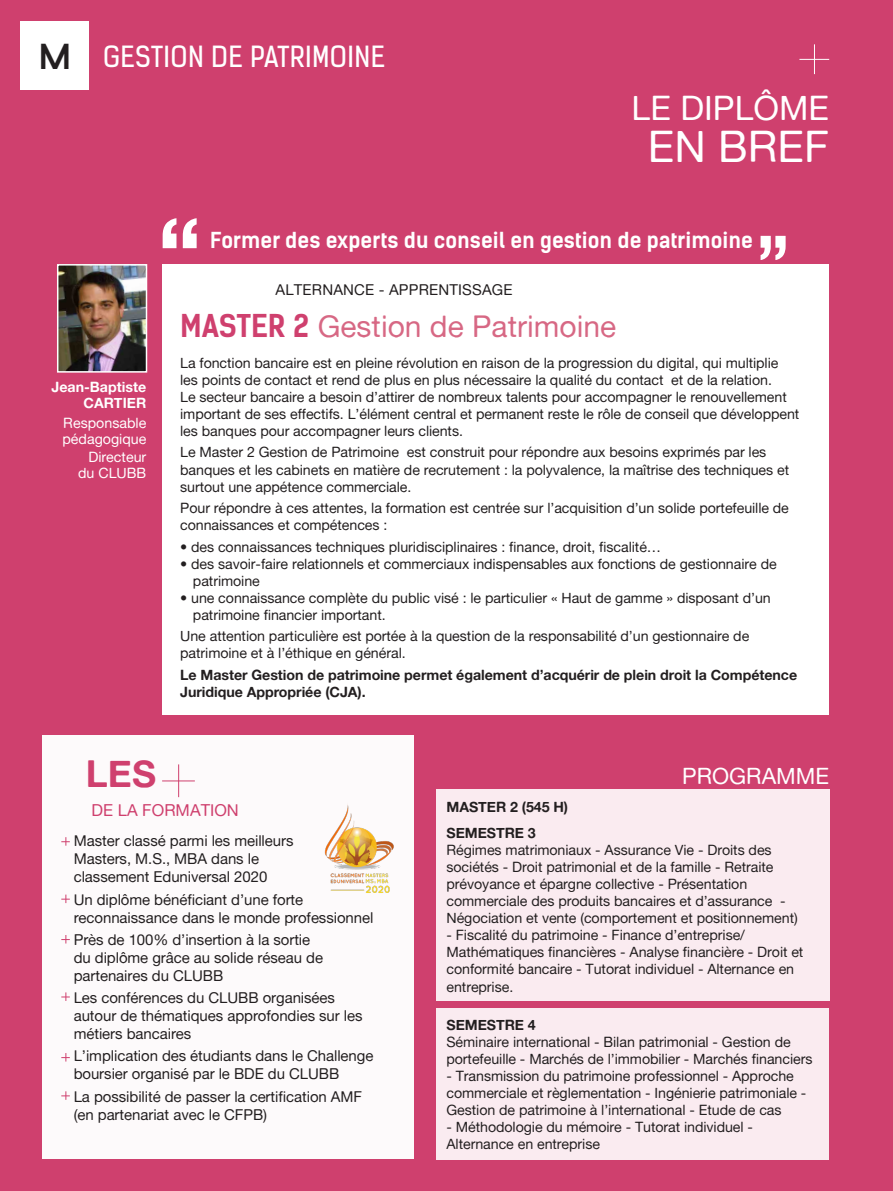
<style>
.page{position:relative;width:893px;height:1191px;background:#cf406e}
.page>*{position:absolute;margin:0;border:0;box-sizing:border-box;transform-origin:0 0}
.t1{font:43.5px "Alte Haas Grotesk";color:#fff}
.t2{font:37.2px "Alte Haas Grotesk Bold";color:#cf406e}
.t3{font:36px "Baron Neue";color:#231f20}
.t4{font:33.75px "Alte Haas Grotesk";color:#fff}
.t5{font:30px "Alte Haas Grotesk";color:#d76884}
.t6{font:27.75px "Kelson Sans";letter-spacing:.015em;color:#fff}
.t7{font:22.5px "Alte Haas Grotesk";color:#fff}
.t8{font:700 21px "Kelson Sans";color:#fff}
.t9{font:16.5px "Alte Haas Grotesk";color:#cf406e}
.t10{font:15px/18px "Alte Haas Grotesk";letter-spacing:-.005em;color:#231f20}
.t11{font:14.25px/17.1px "Alte Haas Grotesk";letter-spacing:-.005em;color:#231f20}
.t12{font:14.25px/17.1px "Alte Haas Grotesk Bold";letter-spacing:-.005em;color:#231f20}
.t13{font:14.25px/15.8px "Alte Haas Grotesk";color:#fff}
.t14{font:14.25px "Alte Haas Grotesk Bold";color:#fff}
.s1{font-family:"Kelson Sans";font-weight:700;color:#cf406e}
</style>
<div class="page">
<div style="left:163px;top:264px;width:666px;height:450px;background:#fff"></div>
<div style="left:20px;top:21px;width:68px;height:68px;background:#fff"></div>
<svg style="left:163px;top:218px;width:34px;height:30px"></svg>
<svg style="left:761px;top:236px;width:25px;height:24px"></svg>
<hr style="left:814px;top:44px;width:1px;height:30px;background:#fff">
<hr style="left:799px;top:59px;width:30px;height:1px;background:#fff">
<div style="left:43px;top:735px;width:371px;height:424px;background:#fff"></div>
<hr style="left:178px;top:764px;width:1px;height:33px;background:#cf406e">
<hr style="left:162px;top:780px;width:33px;height:1px;background:#cf406e">
<svg style="left:61px;top:837px;width:9px;height:8px"></svg>
<div style="left:436px;top:1008px;width:392px;height:151px;background:#faebf0"></div>
<div style="left:436px;top:789px;width:393px;height:212px;background:#faebf0"></div>
<img style="left:60px;top:267px;width:84px;height:102px">
<div style="left:57px;top:264px;width:90px;height:108px;border:2px solid #fff"></div>
<img style="left:324px;top:804px;width:70px;height:89px">
<svg style="left:61px;top:894px;width:9px;height:9px"></svg>
<svg style="left:61px;top:935px;width:9px;height:8px"></svg>
<svg style="left:61px;top:992px;width:9px;height:9px"></svg>
<svg style="left:61px;top:1053px;width:9px;height:8px"></svg>
<svg style="left:61px;top:1091px;width:9px;height:8px"></svg>
<p class="t3" style="left:39px;top:34px;width:34px">m</p>
<p class="t6" style="left:103px;top:39px;width:284px">GESTION DE PATRIMOINE</p>
<p class="t4" style="left:632px;top:88px;width:199px">LE DIPLÔME</p>
<p class="t1" style="left:648px;top:121px;width:183px">EN BREF</p>
<p class="t14" style="left:51px;top:378px;width:96px">Jean-Baptiste</p>
<p class="t14" style="left:84px;top:394px;width:64px">CARTIER</p>
<p class="t13" style="left:62px;top:415px;width:85px">Responsable pédagogique</p>
<p class="t13" style="left:78px;top:449px;width:70px;text-align:right">Directeur du CLUBB</p>
<p class="t2" style="left:86px;top:750px;width:72px">LES</p>
<p class="t8" style="left:210px;top:227px;width:544px">Former des experts du conseil en gestion de patrimoine</p>
<p class="t10" style="left:275px;top:280px;width:239px">ALTERNANCE - APPRENTISSAGE</p>
<p class="t5" style="left:180px;top:308px;width:437px"><span class="s1">MASTER 2</span> Gestion de Patrimoine</p>
<p class="t11" style="left:180px;top:354px;width:621px">La fonction bancaire est en pleine révolution en raison de la progression du digital, qui multiplie les points de contact et rend de plus en plus nécessaire la qualité du contact et de la relation.<br>Le secteur bancaire a besoin d’attirer de nombreux talents pour accompagner le renouvellement important de ses effectifs. L’élément central et permanent reste le rôle de conseil que développent les banques pour accompagner leurs clients.</p>
<p class="t11" style="left:180px;top:443px;width:610px">Le Master 2 Gestion de Patrimoine est construit pour répondre aux besoins exprimés par les banques et les cabinets en matière de recrutement : la polyvalence, la maîtrise des techniques et surtout une appétence commerciale.</p>
<p class="t11" style="left:180px;top:499px;width:610px">Pour répondre à ces attentes, la formation est centrée sur l’acquisition d’un solide portefeuille de connaissances et compétences :</p>
<p class="t11" style="left:180px;top:537px;width:482px">• des connaissances techniques pluridisciplinaires : finance, droit, fiscalité…</p>
<p class="t11" style="left:193px;top:555px;width:585px;text-indent:-13px">• des savoir-faire relationnels et commerciaux indispensables aux fonctions de gestionnaire de patrimoine</p>
<p class="t11" style="left:193px;top:589px;width:579px;text-indent:-13px">• une connaissance complète du public visé : le particulier « Haut de gamme » disposant d’un patrimoine financier important.</p>
<p class="t11" style="left:180px;top:627px;width:571px">Une attention particulière est portée à la question de la responsabilité d’un gestionnaire de patrimoine et à l’éthique en général.</p>
<p class="t12" style="left:180px;top:666px;width:618px">Le Master Gestion de patrimoine permet également d’acquérir de plein droit la Compétence<br>Juridique Appropriée (CJA).</p>
<p class="t7" style="left:682px;top:763px;width:149px">PROGRAMME</p>
<p class="t9" style="left:92px;top:800px;width:149px">DE LA FORMATION</p>
<p class="t10" style="left:74px;top:831px;width:221px">Master classé parmi les meilleurs<br>Masters, M.S., MBA dans le classement Eduniversal 2020</p>
<p class="t10" style="left:74px;top:890px;width:301px">Un diplôme bénéficiant d’une forte reconnaissance dans le monde professionnel</p>
<p class="t10" style="left:74px;top:930px;width:251px">Près de 100% d’insertion à la sortie du diplôme grâce au solide réseau de partenaires du CLUBB</p>
<p class="t10" style="left:74px;top:988px;width:290px">Les conférences du CLUBB organisées autour de thématiques approfondies sur les métiers bancaires</p>
<p class="t10" style="left:74px;top:1046px;width:301px">L’implication des étudiants dans le Challenge boursier organisé par le BDE du CLUBB</p>
<p class="t10" style="left:74px;top:1087px;width:290px">La possibilité de passer la certification AMF (en partenariat avec le CFPB)</p>
<p class="t12" style="left:446px;top:798px;width:123px">MASTER 2 (545 H)</p>
<p class="t12" style="left:446px;top:823px;width:91px">SEMESTRE 3</p>
<p class="t11" style="left:446px;top:841px;width:353px">Régimes matrimoniaux - Assurance Vie - Droits des sociétés - Droit patrimonial et de la famille - Retraite prévoyance et épargne collective - Présentation commerciale des produits bancaires et d’assurance - Négociation et vente (comportement et positionnement)</p>
<p class="t11" style="left:446px;top:926px;width:358px">- Fiscalité du patrimoine - Finance d’entreprise/ Mathématiques financières - Analyse financière - Droit et conformité bancaire - Tutorat individuel - Alternance en entreprise.</p>
<p class="t12" style="left:446px;top:1015px;width:91px">SEMESTRE 4</p>
<p class="t11" style="left:446px;top:1033px;width:367px">Séminaire international - Bilan patrimonial - Gestion de portefeuille - Marchés de l’immobilier - Marchés financiers</p>
<p class="t11" style="left:446px;top:1067px;width:361px">- Transmission du patrimoine professionnel - Approche commerciale et règlementation - Ingénierie patrimoniale -<br>Gestion de patrimoine à l’international - Etude de cas</p>
<p class="t11" style="left:446px;top:1118px;width:308px">- Méthodologie du mémoire - Tutorat individuel -<br>Alternance en entreprise</p>
</div>
